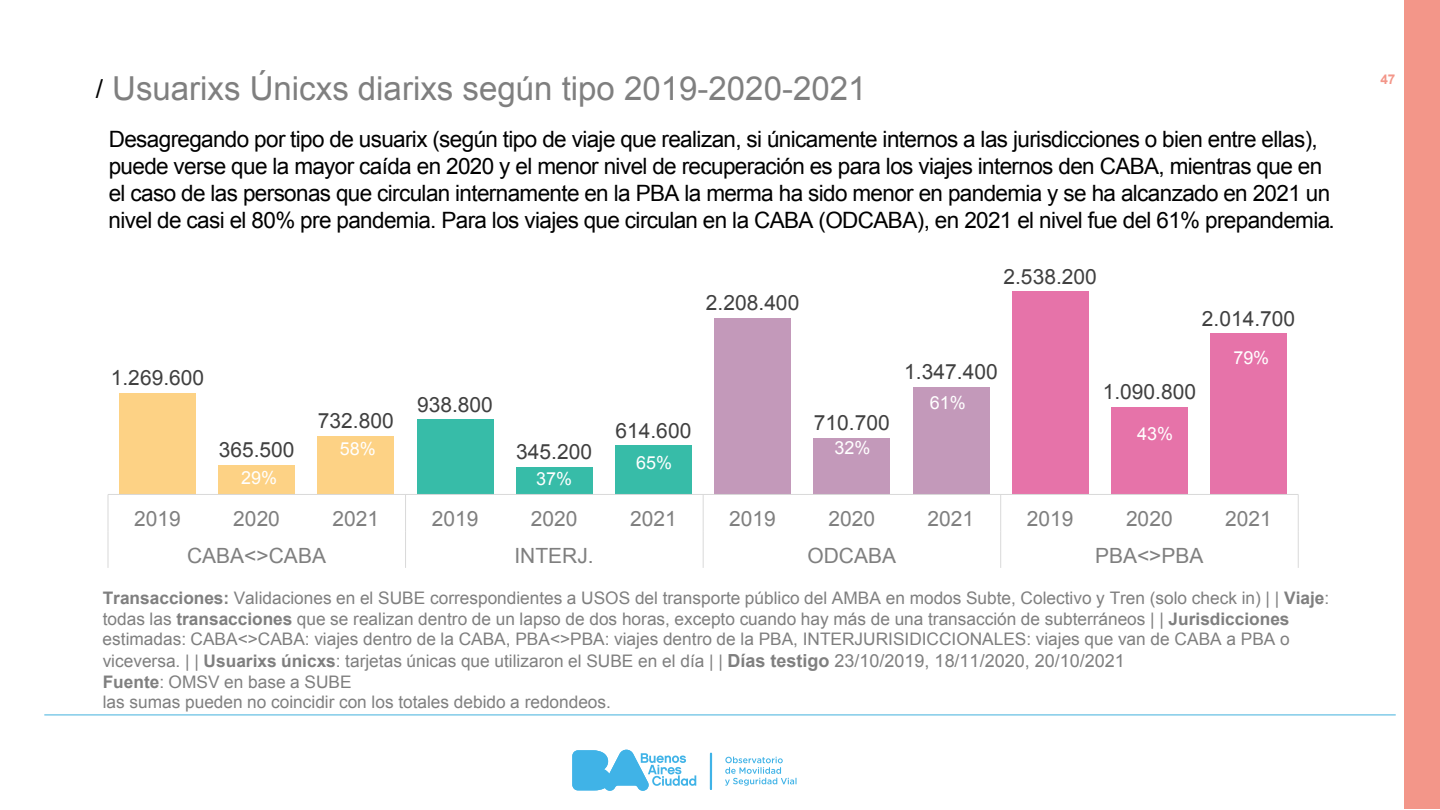
<style>
.page{position:relative;width:1440px;height:810px;background:#fff}
.page>*{position:absolute;margin:0;border:0;box-sizing:border-box;transform-origin:0 0}
.t1{font:33px "Arial";color:#7f7f7f}
.t2{font:22.5px/27px "Arial";letter-spacing:-.03em;color:#000}
.t3{font:21px "Arial";color:#404040}
.t4{font:21px "Arial";color:#7f7f7f}
.t5{font:18px "Arial";color:#fff}
.t6{font:17.33px "Arial";color:#7f7f7f}
.t7{font:17.25px/20.7px "Arial";color:#7f7f7f}
.t8{font:700 13.5px "Arial";color:#f39689}
.s1{font-size:26.25px;color:#000}
.s2{font-weight:700}
.s3{font-weight:700;font-size:18px}
.s4{font-size:18px}
</style>
<div class="page">
<div style="left:119px;top:393px;width:77px;height:101px;background:#fdd285"></div>
<div style="left:219px;top:465px;width:76px;height:29px;background:#fdd285"></div>
<div style="left:318px;top:436px;width:76px;height:58px;background:#fdd285"></div>
<div style="left:417px;top:419px;width:76px;height:75px;background:#37bca8"></div>
<div style="left:516px;top:467px;width:76px;height:27px;background:#37bca8"></div>
<div style="left:615px;top:445px;width:77px;height:49px;background:#37bca8"></div>
<div style="left:715px;top:318px;width:76px;height:176px;background:#c399ba"></div>
<div style="left:814px;top:438px;width:76px;height:56px;background:#c399ba"></div>
<div style="left:913px;top:387px;width:76px;height:107px;background:#c399ba"></div>
<div style="left:1012px;top:292px;width:76px;height:202px;background:#e673a9"></div>
<div style="left:1111px;top:407px;width:77px;height:87px;background:#e673a9"></div>
<div style="left:1210px;top:333px;width:77px;height:161px;background:#e673a9"></div>
<hr style="left:108px;top:494px;width:1190px;height:1px;background:#d9d9d9">
<hr style="left:108px;top:494px;width:1px;height:37px;background:#d9d9d9">
<hr style="left:405px;top:494px;width:1px;height:37px;background:#d9d9d9">
<hr style="left:703px;top:494px;width:1px;height:37px;background:#d9d9d9">
<hr style="left:1000px;top:494px;width:1px;height:37px;background:#d9d9d9">
<hr style="left:1298px;top:494px;width:1px;height:37px;background:#d9d9d9">
<hr style="left:108px;top:531px;width:1px;height:37px;background:#d9d9d9">
<hr style="left:405px;top:531px;width:1px;height:37px;background:#d9d9d9">
<hr style="left:703px;top:531px;width:1px;height:37px;background:#d9d9d9">
<hr style="left:1000px;top:531px;width:1px;height:37px;background:#d9d9d9">
<hr style="left:1298px;top:531px;width:1px;height:37px;background:#d9d9d9">
<hr style="left:44px;top:715px;width:1352px;height:1px;background:#43b2dd">
<svg style="left:725px;top:757px;width:72px;height:29px"></svg>
<svg style="left:710px;top:753px;width:2px;height:37px"></svg>
<svg style="left:572px;top:750px;width:124px;height:41px"></svg>
<div style="left:1404px;top:0;width:36px;height:809px;background:#f39689"></div>
<h1 class="t1" style="left:96px;top:67px;width:772px"><span class="s1">/</span> Usuarixs Únicxs diarixs según tipo 2019-2020-2021</h1>
<p class="t2" style="left:109px;top:126px;width:1228px">Desagregando por tipo de usuarix (según tipo de viaje que realizan, si únicamente internos a las jurisdicciones o bien entre ellas), puede verse que la mayor caída en 2020 y el menor nivel de recuperación es para los viajes internos den CABA, mientras que en el caso de las personas que circulan internamente en la PBA la merma ha sido menor en pandemia y se ha alcanzado en 2021 un nivel de casi el 80% pre pandemia. Para los viajes que circulan en la CABA (ODCABA), en 2021 el nivel fue del 61% prepandemia.</p>
<p class="t3" style="left:111px;top:364px;width:95px">1.269.600</p>
<p class="t3" style="left:219px;top:436px;width:77px">365.500</p>
<p class="t5" style="left:241px;top:466px;width:38px">29%</p>
<p class="t3" style="left:318px;top:407px;width:77px">732.800</p>
<p class="t5" style="left:340px;top:437px;width:37px">58%</p>
<p class="t3" style="left:417px;top:391px;width:77px">938.800</p>
<p class="t3" style="left:516px;top:438px;width:77px">345.200</p>
<p class="t5" style="left:536px;top:466px;width:37px">37%</p>
<p class="t3" style="left:706px;top:289px;width:95px">2.208.400</p>
<p class="t3" style="left:615px;top:416px;width:77px">614.600</p>
<p class="t5" style="left:636px;top:450px;width:38px">65%</p>
<p class="t3" style="left:814px;top:409px;width:77px">710.700</p>
<p class="t5" style="left:835px;top:436px;width:37px">32%</p>
<p class="t3" style="left:1003px;top:263px;width:95px">2.538.200</p>
<p class="t3" style="left:904px;top:358px;width:95px">1.347.400</p>
<p class="t5" style="left:930px;top:391px;width:38px">61%</p>
<p class="t3" style="left:1202px;top:304px;width:95px">2.014.700</p>
<p class="t3" style="left:1103px;top:378px;width:95px">1.090.800</p>
<p class="t5" style="left:1137px;top:422px;width:37px">43%</p>
<p class="t5" style="left:1233px;top:346px;width:37px">79%</p>
<p class="t4" style="left:134px;top:505px;width:48px">2019</p>
<p class="t4" style="left:233px;top:505px;width:48px">2020</p>
<p class="t4" style="left:332px;top:505px;width:48px">2021</p>
<p class="t4" style="left:432px;top:505px;width:48px">2019</p>
<p class="t4" style="left:531px;top:505px;width:48px">2020</p>
<p class="t4" style="left:630px;top:505px;width:48px">2021</p>
<p class="t4" style="left:729px;top:505px;width:48px">2019</p>
<p class="t4" style="left:828px;top:505px;width:48px">2020</p>
<p class="t4" style="left:928px;top:505px;width:48px">2021</p>
<p class="t4" style="left:1027px;top:505px;width:48px">2019</p>
<p class="t4" style="left:1126px;top:505px;width:48px">2020</p>
<p class="t4" style="left:1225px;top:505px;width:48px">2021</p>
<p class="t4" style="left:187px;top:542px;width:140px">CABA&lt;&gt;CABA</p>
<p class="t4" style="left:514px;top:542px;width:81px">INTERJ.</p>
<p class="t4" style="left:807px;top:542px;width:90px">ODCABA</p>
<p class="t4" style="left:1095px;top:542px;width:110px">PBA&lt;&gt;PBA</p>
<p class="t7" style="left:103px;top:588px;width:1228px"><span class="s2">Transacciones:</span> Validaciones en el SUBE correspondientes a USOS del transporte público del AMBA en modos Subte, Colectivo y Tren (solo check in) | | <span class="s2">Viaje</span>: todas las <span class="s2">transacciones</span> que se realizan dentro de un lapso de dos horas, excepto cuando hay más de una transacción de subterráneos | | <span class="s2">Jurisdicciones </span>estimadas: CABA&lt;&gt;CABA: viajes dentro de la CABA, PBA&lt;&gt;PBA: viajes dentro de la PBA, INTERJURISIDICCIONALES: viajes que van de CABA a PBA o</p>
<p class="t6" style="left:103px;top:649px;width:1024px">viceversa. | | <span class="s2">Usuarixs únicxs</span>: tarjetas únicas que utilizaron el SUBE en el día | | <span class="s3">Días testigo</span> <span class="s4">23/10/2019, 18/11/2020, 20/10/2021</span></p>
<p class="t7" style="left:103px;top:671px;width:510px"><span class="s2">Fuente</span>: OMSV en base a SUBE<br>las sumas pueden no coincidir con los totales debido a redondeos.</p>
<p class="t8" style="left:1381px;top:71px;width:16px">47</p>
</div>
